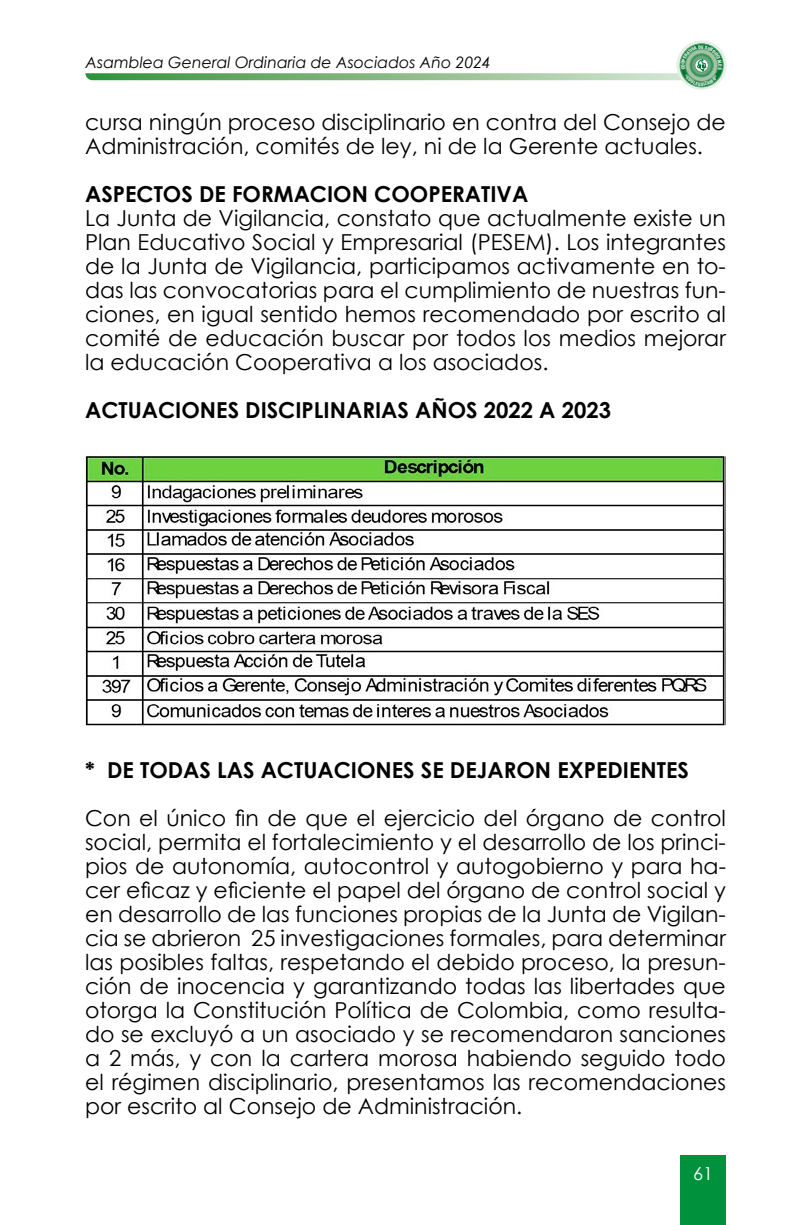
<style>
.page{position:relative;width:794px;height:1225px;background:#fff}
.page>*{position:absolute;margin:0;border:0;box-sizing:border-box;transform-origin:0 0}
.t1{font:22px/24px "Century Gothic";color:#000;text-align:justify}
.t2{font:700 22px "Century Gothic";color:#000}
.t3{font:18px "Century Gothic";color:#fff}
.t4{font:italic 15.8px "Century Gothic";color:#000}
</style>
<div class="page">
<svg style="left:676px;top:40px;width:50px;height:50px"></svg>
<div style="left:680px;top:44px;width:43px;height:43px;border:1px solid #5a9f6f;border-radius:50%"></div>
<div style="left:680px;top:1155px;width:46px;height:70px;background:#00913d"></div>
<img style="left:85px;top:455px;width:641px;height:271px">
<svg style="left:85px;top:45px;width:637px;height:41px"></svg>
<p class="t4" style="left:86px;top:51px;width:407px">Asamblea General Ordinaria de Asociados Año 2024</p>
<p class="t1" style="left:85px;top:110px;width:642px">cursa ningún proceso disciplinario en contra del Consejo de<br>Administración, comités de ley, ni de la Gerente actuales.</p>
<p class="t2" style="left:85px;top:177px;width:445px">ASPECTOS DE FORMACION COOPERATIVA</p>
<p class="t1" style="left:85px;top:206px;width:642px">La Junta de Vigilancia, constato que actualmente existe un Plan Educativo Social y Empresarial (PESEM). Los integrantes de la Junta de Vigilancia, participamos activamente en to&shy;das las convocatorias para el cumplimiento de nuestras fun&shy;ciones, en igual sentido hemos recomendado por escrito al comité de educación buscar por todos los medios mejorar la educación Cooperativa a los asociados.</p>
<p class="t2" style="left:85px;top:393px;width:527px">ACTUACIONES DISCIPLINARIAS AÑOS 2022 A 2023</p>
<p class="t2" style="left:85px;top:753px;width:605px">* DE TODAS LAS ACTUACIONES SE DEJARON EXPEDIENTES</p>
<p class="t1" style="left:85px;top:806px;width:642px">Con el único fin de que el ejercicio del órgano de control social, permita el fortalecimiento y el desarrollo de los princi&shy;pios de autonomía, autocontrol y autogobierno y para ha&shy;cer eficaz y eficiente el papel del órgano de control social y en desarrollo de las funciones propias de la Junta de Vigilan&shy;cia se abrieron 25 investigaciones formales, para determinar las posibles faltas, respetando el debido proceso, la presun&shy;ción de inocencia y garantizando todas las libertades que otorga la Constitución Política de Colombia, como resulta&shy;do se excluyó a un asociado y se recomendaron sanciones a 2 más, y con la cartera morosa habiendo seguido todo el régimen disciplinario, presentamos las recomendaciones por escrito al Consejo de Administración.</p>
<p class="t3" style="left:693px;top:1160px;width:21px">61</p>
</div>
